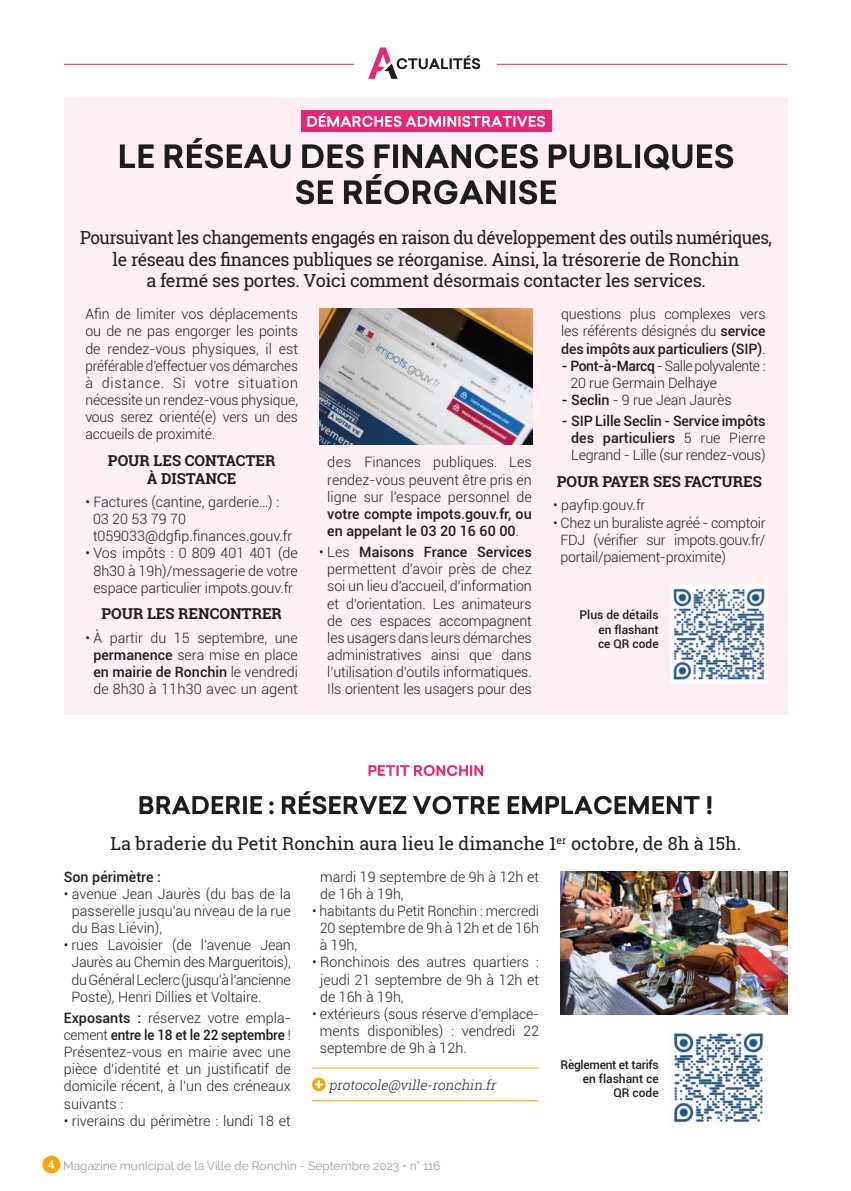
<style>
.page{position:relative;width:851px;height:1191px;background:#fff}
.page>*{position:absolute;margin:0;border:0;box-sizing:border-box;transform-origin:0 0}
.t1{font:18px/21.6px "Roboto Slab";letter-spacing:-.02em;color:#1d1d1b;text-align:center;scale:.95 1}
.t2{font:18px "Roboto Slab";color:#1d1d1b}
.t3{font:700 15px/18px "Roboto Slab";color:#1d1d1b;text-align:center}
.t4{font:300 14.25px/17.1px "Roboto";letter-spacing:-.01em;color:#1d1d1b;text-align:justify}
.t5{font:500 14.25px/17.1px "Roboto";letter-spacing:-.01em;color:#1d1d1b;text-align:justify}
.t6{font:italic 300 13.5px "Roboto Slab";color:#1d1d1b}
.t7{font:12px "Raleway";color:#9d9d9d}
.t8{font:500 12px "Roboto";color:#1d1d1b}
.t9{font:500 12px/14.4px "Roboto";letter-spacing:-.02em;color:#1d1d1b;text-align:right}
.s1{font-weight:500}
.s2{font-weight:300}
.s3{font-family:"Roboto";font-weight:500;color:#fff}
</style>
<div class="page">
<div style="left:43px;top:1155px;width:17px;height:18px;background:#f7a600;border-radius:50%"></div>
<div style="left:64px;top:98px;width:723px;height:616px;background:#fdeff4"></div>
<hr style="left:64px;top:64px;width:723px;height:1px;background:#e72775">
<svg style="left:351px;top:47px;width:148px;height:32px"></svg>
<svg style="left:120px;top:138px;width:613px;height:66px"></svg>
<img style="left:320px;top:309px;width:212px;height:135px">
<svg style="left:139px;top:791px;width:572px;height:23px"></svg>
<svg style="left:368px;top:765px;width:115px;height:11px"></svg>
<img style="left:670px;top:585px;width:97px;height:98px">
<hr style="left:312px;top:1067px;width:227px;height:1px;background:#f7a600">
<hr style="left:312px;top:1100px;width:227px;height:1px;background:#f7a600">
<svg style="left:312px;top:1077px;width:13px;height:14px"></svg>
<svg style="left:315px;top:1080px;width:7px;height:8px"></svg>
<img style="left:669px;top:1032px;width:96px;height:92px">
<img style="left:560px;top:871px;width:227px;height:143px">
<div style="left:301px;top:111px;width:250px;height:21px;background:#e72775"></div>
<svg style="left:307px;top:113px;width:238px;height:14px"></svg>
<p class="t1" style="left:80px;top:227px;width:729px">Poursuivant les changements engagés en raison du développement des outils numériques, le réseau des finances publiques se réorganise. Ainsi, la trésorerie de Ronchin<br>a fermé ses portes. Voici comment désormais contacter les services.</p>
<p class="t4" style="left:85px;top:305px;width:214px">Afin de limiter vos déplacements ou de ne pas engorger les points de rendez-vous physiques, il est préférable d'effectuer vos démarches à distance. Si votre situation nécessite un rendez-vous physique, vous serez orienté(e) vers un des accueils de proximité.</p>
<p class="t3" style="left:108px;top:451px;width:169px">POUR LES CONTACTER<br>À DISTANCE</p>
<p class="t4" style="left:85px;top:493px;width:195px">• Factures (cantine, garderie…) :</p>
<p class="t4" style="left:93px;top:510px;width:94px">03 20 53 79 70</p>
<p class="t4" style="left:93px;top:527px;width:201px">t059033@dgfip.finances.gouv.fr</p>
<p class="t4" style="left:85px;top:544px;width:214px;text-align:center">• Vos impôts : 0 809 401 401 (de<br>8h30 à 19h)/messagerie de votre espace particulier impots.gouv.fr</p>
<p class="t3" style="left:101px;top:604px;width:182px">POUR LES RENCONTRER</p>
<p class="t4" style="left:85px;top:628px;width:214px;text-align:center">• À partir du 15 septembre, une <span class="s1">permanence</span> sera mise en place <span class="s1">en mairie de Ronchin</span> le vendredi de 8h30 à 11h30 avec un agent</p>
<p class="t4" style="left:327px;top:453px;width:206px">des Finances publiques. Les rendez-vous peuvent être pris en ligne sur l'espace personnel de <span class="s1">votre compte impots.gouv.fr, ou en appelant le 03 20 16 60 00</span>.</p>
<p class="t4" style="left:319px;top:543px;width:214px;text-align:center">• Les <span class="s1">Maisons France Services </span>permettent d'avoir près de chez soi un lieu d'accueil, d’information et d’orientation. Les animateurs de ces espaces accompagnent les usagers dans leurs démarches administratives ainsi que dans l’utilisation d’outils informatiques.<br>Ils orientent les usagers pour des</p>
<p class="t4" style="left:561px;top:305px;width:206px">questions plus complexes vers les référents désignés du <span class="s1">service des impôts aux particuliers (SIP)</span>.</p>
<p class="t4" style="left:570px;top:356px;width:197px;text-indent:-9px"><span class="s1">- Pont-à-Marcq</span> - Salle polyvalente :<br>20 rue Germain Delhaye</p>
<p class="t4" style="left:561px;top:391px;width:171px"><span class="s1">- Seclin</span> - 9 rue Jean Jaurès</p>
<p class="t5" style="left:571px;top:412px;width:196px;text-indent:-10px">- SIP Lille Seclin - Service impôts des particuliers <span class="s2">5 rue Pierre Legrand - Lille (sur rendez-vous)</span></p>
<p class="t3" style="left:556px;top:472px;width:207px">POUR PAYER SES FACTURES</p>
<p class="t4" style="left:553px;top:496px;width:94px">• payfip.gouv.fr</p>
<p class="t4" style="left:560px;top:513px;width:206px;text-indent:-8px">• Chez un buraliste agréé - comptoir FDJ (vérifier sur impots.gouv.fr/ portail/paiement-proximite)</p>
<p class="t8" style="left:579px;top:607px;width:80px">Plus de détails</p>
<p class="t8" style="left:598px;top:621px;width:62px">en flashant</p>
<p class="t8" style="left:598px;top:635px;width:62px">ce QR code</p>
<p class="t2" style="left:111px;top:831px;width:632px">La braderie du Petit Ronchin aura lieu le dimanche 1<sup>er</sup> octobre, de 8h à 15h.</p>
<p class="t5" style="left:64px;top:867px;width:99px">Son périmètre :</p>
<p class="t4" style="left:72px;top:885px;width:220px;text-indent:-8px">• avenue Jean Jaurès (du bas de la passerelle jusqu'au niveau de la rue du Bas Liévin),</p>
<p class="t4" style="left:72px;top:936px;width:221px;text-indent:-8px">• rues Lavoisier (de l’avenue Jean Jaurès au Chemin des Margueritois), du Général Leclerc (jusqu’à l’ancienne Poste), Henri Dillies et Voltaire.</p>
<p class="t5" style="left:64px;top:1008px;width:228px">Exposants : <span class="s2">réservez votre empla&shy;cement</span> entre le 18 et le 22 septembre <span class="s2">!</span></p>
<p class="t4" style="left:64px;top:1043px;width:228px">Présentez-vous en mairie avec une pièce d’identité et un justificatif de domicile récent, à l'un des créneaux suivants :</p>
<p class="t4" style="left:64px;top:1111px;width:228px">• riverains du périmètre : lundi 18 et</p>
<p class="t4" style="left:320px;top:868px;width:220px">mardi 19 septembre de 9h à 12h et de 16h à 19h,</p>
<p class="t4" style="left:319px;top:902px;width:221px;text-indent:-8px">• habitants du Petit Ronchin : mercredi 20 septembre de 9h à 12h et de 16h à 19h,</p>
<p class="t4" style="left:320px;top:953px;width:220px;text-indent:-8px">• Ronchinois des autres quartiers : jeudi 21 septembre de 9h à 12h et de 16h à 19h,</p>
<p class="t4" style="left:320px;top:1004px;width:220px;text-indent:-8px">• extérieurs (sous réserve d’emplace&shy;ments disponibles) : vendredi 22 septembre de 9h à 12h.</p>
<p class="t6" style="left:329px;top:1075px;width:171px">protocole@ville-ronchin.fr</p>
<p class="t7" style="left:48px;top:1159px;width:394px"><span class="s3">4</span> Magazine municipal de la Ville de Ronchin - Septembre 2023 • n° 116</p>
<p class="t9" style="left:560px;top:1056px;width:99px">Règlement et tarifs en flashant ce</p>
<p class="t8" style="left:613px;top:1084px;width:47px">QR code</p>
</div>
